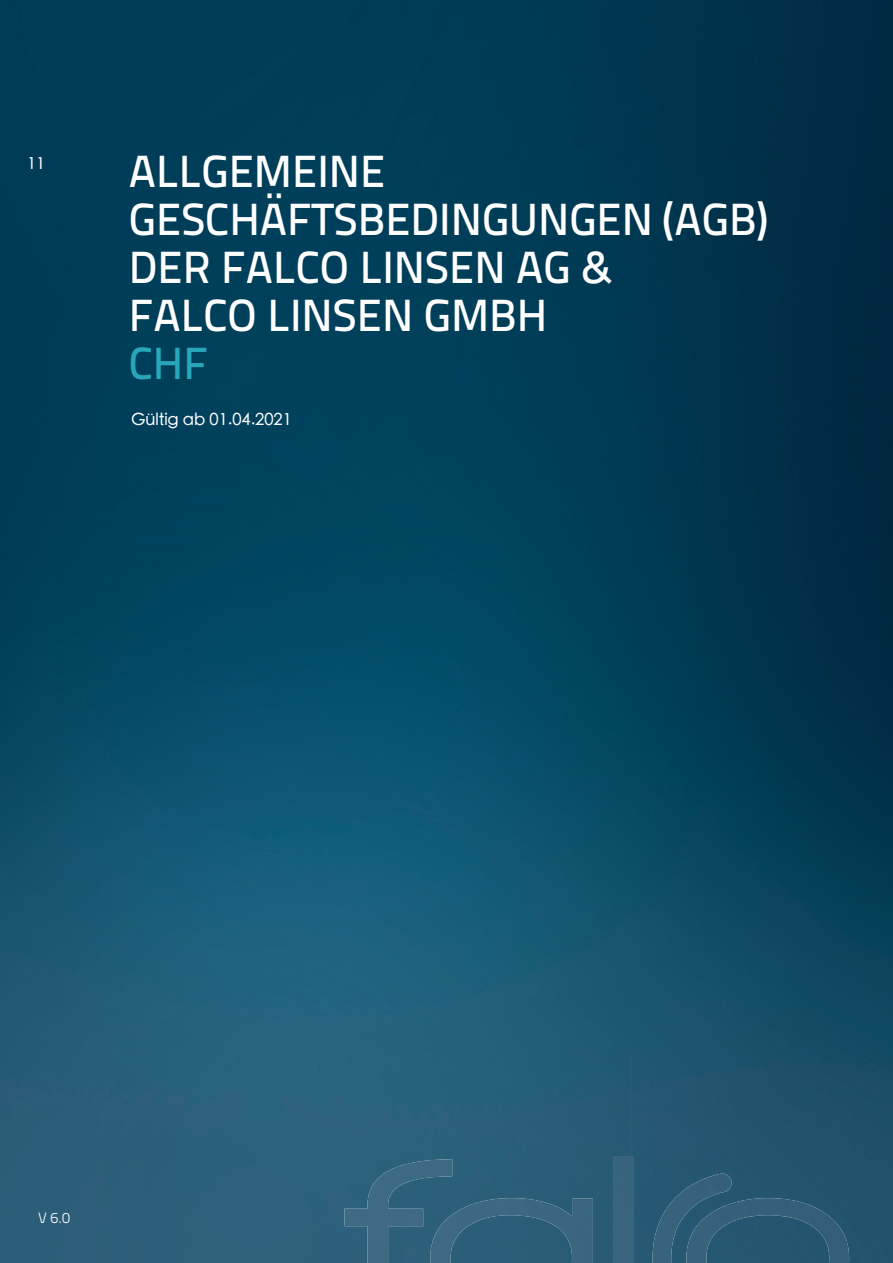
<style>
.page{position:relative;width:893px;height:1263px;background:#fff}
.page>*{position:absolute;margin:0;border:0;box-sizing:border-box;transform-origin:0 0}
.t1{font:45px/48px "Titillium Text 25 L 600 wt";color:#fff}
.t2{font:45px "Titillium Text 25 L 600 wt";color:#29a7ba}
.t3{font:500 16.5px "ST Heiti TC";color:#fff}
.t4{font:15px "Titillium Text 25 L 250 wt";color:#fff}
</style>
<div class="page">
<img style="left:0;top:0;width:893px;height:1263px">
<img style="left:345px;top:1159px;width:107px;height:104px">
<img style="left:430px;top:1198px;width:163px;height:65px">
<div style="left:613px;top:1156px;width:21px;height:107px;background:#39647d"></div>
<img style="left:732px;top:1198px;width:117px;height:65px">
<img style="left:652px;top:1173px;width:80px;height:90px">
<p class="t3" style="left:27px;top:155px;width:20px">11</p>
<p class="t1" style="left:129px;top:144px;width:641px">ALLGEMEINE<br>GESCHÄFTSBEDINGUNGEN (AGB)<br>DER FALCO LINSEN AG &amp;<br>FALCO LINSEN GMBH</p>
<p class="t2" style="left:129px;top:329px;width:81px">CHF</p>
<p class="t3" style="left:131px;top:411px;width:162px">Gültig ab 01.04.2021</p>
<p class="t4" style="left:38px;top:1206px;width:33px">V 6.0</p>
</div>
